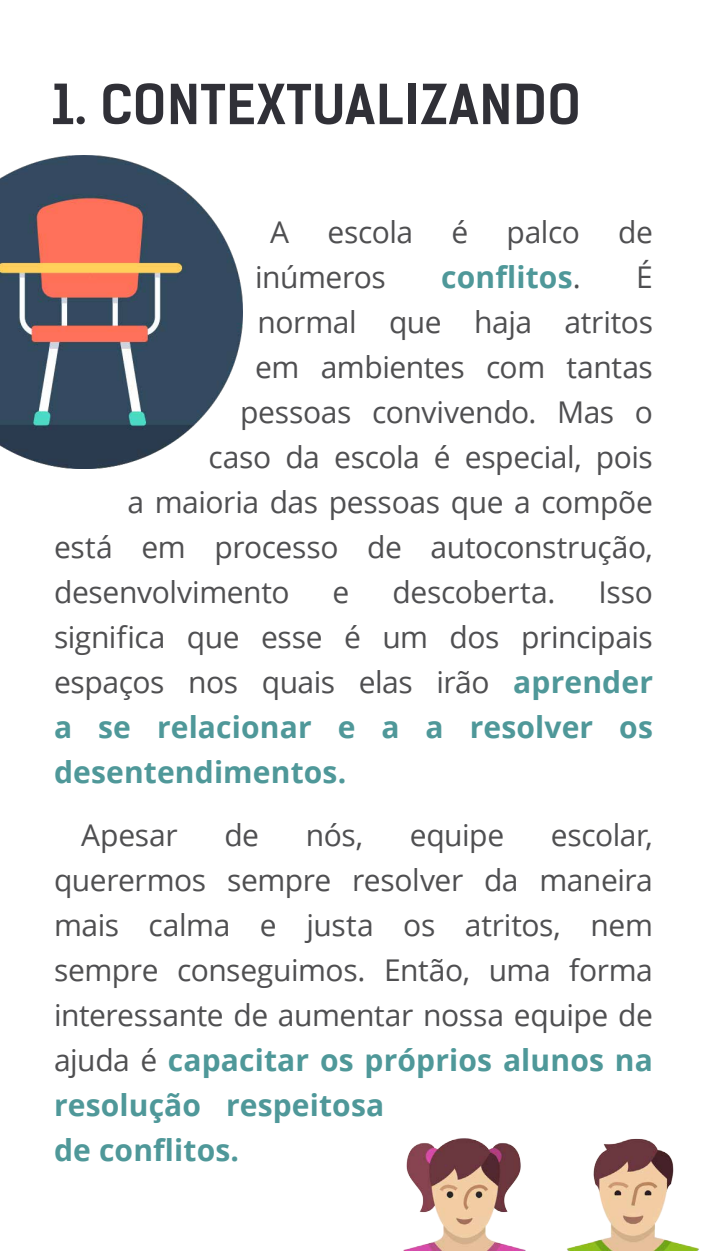
<style>
.page{position:relative;width:707px;height:1251px;background:#fff}
.page>*{position:absolute;margin:0;border:0;box-sizing:border-box;transform-origin:0 0}
.Título{font:52.5px "Kelson Sans Bold BG";letter-spacing:.015em;color:#303037}
.Estilo_do_Texto{font:30px/45px "Open Sans";letter-spacing:-.015em;color:#4f4f51;text-align:justify}
.Estilo_do_Texto-2{font:700 30px "Open Sans";letter-spacing:.005em;color:#4f9899}
.s1{font-weight:400;color:#4f4f51}
.s2{font-weight:700;color:#4f9899}
</style>
<div class="page">
<img style="left:0;top:155px;width:242px;height:314px">
<img style="left:567px;top:1138px;width:132px;height:113px">
<img style="left:403px;top:1138px;width:123px;height:113px">
<p class="Título" style="left:52px;top:72px;width:530px">1. CONTEXTUALIZANDO</p>
<p class="Estilo_do_Texto" style="left:270px;top:209px;width:20px">A</p>
<p class="Estilo_do_Texto" style="left:327px;top:209px;width:87px">escola</p>
<p class="Estilo_do_Texto" style="left:451px;top:209px;width:18px">é</p>
<p class="Estilo_do_Texto" style="left:506px;top:209px;width:75px">palco</p>
<p class="Estilo_do_Texto" style="left:618px;top:209px;width:36px">de</p>
<p class="Estilo_do_Texto" style="left:255px;top:254px;width:132px">inúmeros</p>
<p class="Estilo_do_Texto-2" style="left:441px;top:256px;width:141px">conflitos<span class="s1">.</span></p>
<p class="Estilo_do_Texto" style="left:636px;top:254px;width:18px">É</p>
<p class="Estilo_do_Texto" style="left:257px;top:299px;width:397px">normal que haja atritos</p>
<p class="Estilo_do_Texto" style="left:255px;top:344px;width:399px">em ambientes com tantas</p>
<p class="Estilo_do_Texto" style="left:240px;top:389px;width:414px">pessoas convivendo. Mas o</p>
<p class="Estilo_do_Texto" style="left:208px;top:434px;width:445px">caso da escola é especial, pois</p>
<p class="Estilo_do_Texto" style="left:128px;top:479px;width:527px">a maioria das pessoas que a compõe</p>
<p class="Estilo_do_Texto" style="left:54px;top:524px;width:600px">está em processo de autoconstrução,</p>
<p class="Estilo_do_Texto" style="left:54px;top:569px;width:237px">desenvolvimento</p>
<p class="Estilo_do_Texto" style="left:332px;top:569px;width:18px">e</p>
<p class="Estilo_do_Texto" style="left:392px;top:569px;width:164px">descoberta.</p>
<p class="Estilo_do_Texto" style="left:54px;top:569px;width:600px;text-indent:544px">Isso significa que esse é um dos principais espaços nos quais elas irão <span class="s2">aprender a se relacionar e a a resolver os desentendimentos.</span></p>
<p class="Estilo_do_Texto" style="left:81px;top:812px;width:98px">Apesar</p>
<p class="Estilo_do_Texto" style="left:224px;top:812px;width:36px">de</p>
<p class="Estilo_do_Texto" style="left:306px;top:812px;width:59px">nós,</p>
<p class="Estilo_do_Texto" style="left:410px;top:812px;width:96px">equipe</p>
<p class="Estilo_do_Texto" style="left:54px;top:812px;width:600px;text-align:left;text-indent:496px">escolar, querermos sempre resolver da maneira mais calma e justa os atritos, nem sempre conseguimos. Então, uma forma interessante de aumentar nossa equipe de ajuda é <span class="s2">capacitar os próprios alunos na resolução respeitosa<br>de conflitos.</span></p>
</div>
